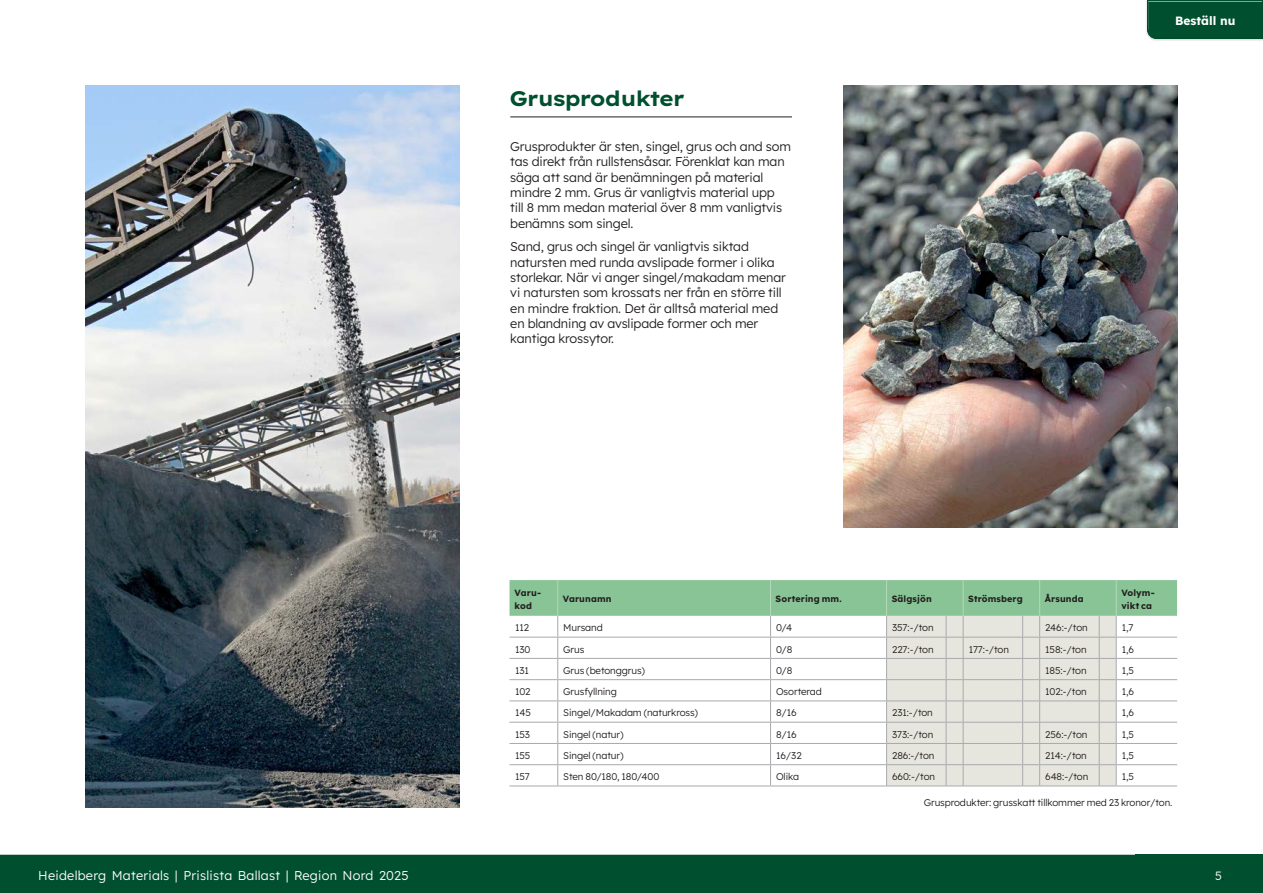
<style>
.page{position:relative;width:1263px;height:893px;background:#fff}
.page>*{position:absolute;margin:0;border:0;box-sizing:border-box;transform-origin:0 0}
.Mellanrubrik{font:700 21px "Lexend Exa HM";color:#004f2f}
.Brödtext{font:300 12.75px/15.3px "Lexend";letter-spacing:-.01em;color:#231f20}
.t1{font:300 12.75px "Lexend";letter-spacing:.02em;color:#fff}
.t2{font:700 12px "Lexend";color:#fff}
.t3{font:300 12px "Lexend";color:#fff}
.Tabelltext_svart{font:300 9.75px "Lexend";letter-spacing:-.01em;color:#231f20}
.Tabell_rubrik{font:700 9px/12.8px "Lexend";letter-spacing:.01em;color:#231f20}
.s1{color:#231f20}
</style>
<div class="page">
<div style="left:1145px;top:0;width:118px;height:41px;background:#231f20;opacity:.38"></div>
<div style="left:1136px;top:855px;width:127px;height:38px;background:#004f2f"></div>
<div style="left:0;top:855px;width:1136px;height:38px;background:#004f2f"></div>
<svg style="left:509px;top:580px;width:669px;height:207px"></svg>
<hr style="left:1116px;top:786px;width:61px;height:1px;background:#a8a9ad">
<hr style="left:557px;top:580px;width:1px;height:36px;background:#b6d9bb">
<hr style="left:770px;top:580px;width:1px;height:36px;background:#b6d9bb">
<hr style="left:886px;top:580px;width:1px;height:36px;background:#b6d9bb">
<hr style="left:963px;top:580px;width:1px;height:36px;background:#b6d9bb">
<hr style="left:1039px;top:580px;width:1px;height:36px;background:#b6d9bb">
<hr style="left:1116px;top:580px;width:1px;height:36px;background:#b6d9bb">
<img style="left:85px;top:85px;width:374px;height:723px">
<img style="left:844px;top:85px;width:334px;height:442px">
<hr style="left:510px;top:117px;width:282px;height:1px;background:#231f20">
<p class="Mellanrubrik" style="left:510px;top:82px;width:175px">Grusprodukter</p>
<p class="Brödtext" style="left:510px;top:138px;width:282px">Grusprodukter är sten, singel, grus och and som tas direkt från rullstensåsar. Förenklat kan man säga att sand är benämningen på material mindre 2 mm. Grus är vanligtvis material upp till 8 mm medan material över 8 mm vanligtvis benämns som singel.</p>
<p class="Brödtext" style="left:510px;top:238px;width:277px">Sand, grus och singel är vanligtvis siktad natursten med runda avslipade former i olika storlekar. När vi anger singel/makadam menar vi natursten som krossats ner från en större till en mindre fraktion. Det är alltså material med en blandning av avslipade former och mer kantiga krossytor.</p>
<p class="t2" style="left:1175px;top:12px;width:62px">Beställ nu</p>
<p class="Tabell_rubrik" style="left:515px;top:586px;width:28px">Varu&shy;kod</p>
<p class="Tabell_rubrik" style="left:563px;top:592px;width:50px">Varunamn</p>
<p class="Tabell_rubrik" style="left:776px;top:592px;width:68px">Sortering mm.</p>
<p class="Tabell_rubrik" style="left:892px;top:592px;width:42px">Sälgsjön</p>
<p class="Tabell_rubrik" style="left:968px;top:592px;width:56px">Strömsberg</p>
<p class="Tabell_rubrik" style="left:1045px;top:592px;width:40px">Årsunda</p>
<p class="Tabell_rubrik" style="left:1121px;top:586px;width:35px">Volym&shy;vikt ca</p>
<p class="Tabelltext_svart" style="left:515px;top:621px;width:16px">112</p>
<p class="Tabelltext_svart" style="left:563px;top:621px;width:41px">Mursand</p>
<p class="Tabelltext_svart" style="left:776px;top:621px;width:18px">0/4</p>
<p class="Tabelltext_svart" style="left:892px;top:621px;width:43px">357:-/ton</p>
<p class="Tabelltext_svart" style="left:1045px;top:621px;width:44px">246:-/ton</p>
<p class="Tabelltext_svart" style="left:1122px;top:621px;width:13px">1,7</p>
<p class="Tabelltext_svart" style="left:515px;top:642px;width:17px">130</p>
<p class="Tabelltext_svart" style="left:563px;top:642px;width:23px">Grus</p>
<p class="Tabelltext_svart" style="left:776px;top:642px;width:18px">0/8</p>
<p class="Tabelltext_svart" style="left:892px;top:642px;width:43px">227:-/ton</p>
<p class="Tabelltext_svart" style="left:969px;top:642px;width:42px">177:-/ton</p>
<p class="Tabelltext_svart" style="left:1045px;top:642px;width:43px">158:-/ton</p>
<p class="Tabelltext_svart" style="left:1122px;top:642px;width:14px">1,6</p>
<p class="Tabelltext_svart" style="left:515px;top:663px;width:15px">131</p>
<p class="Tabelltext_svart" style="left:563px;top:663px;width:83px">Grus (betonggrus)</p>
<p class="Tabelltext_svart" style="left:776px;top:663px;width:18px">0/8</p>
<p class="Tabelltext_svart" style="left:1045px;top:663px;width:43px">185:-/ton</p>
<p class="Tabelltext_svart" style="left:1122px;top:663px;width:14px">1,5</p>
<p class="Tabelltext_svart" style="left:515px;top:685px;width:17px">102</p>
<p class="Tabelltext_svart" style="left:563px;top:685px;width:55px">Grusfyllning</p>
<p class="Tabelltext_svart" style="left:776px;top:685px;width:47px">Osorterad</p>
<p class="Tabelltext_svart" style="left:1045px;top:685px;width:43px">102:-/ton</p>
<p class="Tabelltext_svart" style="left:1122px;top:685px;width:14px">1,6</p>
<p class="Tabelltext_svart" style="left:515px;top:706px;width:17px">145</p>
<p class="Tabelltext_svart" style="left:563px;top:706px;width:136px">Singel/Makadam (naturkross)</p>
<p class="Tabelltext_svart" style="left:776px;top:706px;width:22px">8/16</p>
<p class="Tabelltext_svart" style="left:892px;top:706px;width:42px">231:-/ton</p>
<p class="Tabelltext_svart" style="left:1122px;top:706px;width:14px">1,6</p>
<p class="Tabelltext_svart" style="left:515px;top:727px;width:16px">153</p>
<p class="Tabelltext_svart" style="left:563px;top:727px;width:62px">Singel (natur)</p>
<p class="Tabelltext_svart" style="left:776px;top:727px;width:22px">8/16</p>
<p class="Tabelltext_svart" style="left:892px;top:727px;width:43px">373:-/ton</p>
<p class="Tabelltext_svart" style="left:1045px;top:727px;width:44px">256:-/ton</p>
<p class="Tabelltext_svart" style="left:1122px;top:727px;width:14px">1,5</p>
<p class="Tabelltext_svart" style="left:515px;top:748px;width:17px">155</p>
<p class="Tabelltext_svart" style="left:563px;top:748px;width:62px">Singel (natur)</p>
<p class="Tabelltext_svart" style="left:776px;top:748px;width:27px">16/32</p>
<p class="Tabelltext_svart" style="left:892px;top:748px;width:44px">286:-/ton</p>
<p class="Tabelltext_svart" style="left:1045px;top:748px;width:43px">214:-/ton</p>
<p class="Tabelltext_svart" style="left:1122px;top:748px;width:14px">1,5</p>
<p class="Tabelltext_svart" style="left:515px;top:770px;width:16px">157</p>
<p class="Tabelltext_svart" style="left:563px;top:770px;width:98px">Sten 80/180, 180/400</p>
<p class="Tabelltext_svart" style="left:776px;top:770px;width:25px">Olika</p>
<p class="Tabelltext_svart" style="left:892px;top:770px;width:45px">660:-/ton</p>
<p class="Tabelltext_svart" style="left:1045px;top:770px;width:45px">648:-/ton</p>
<p class="Tabelltext_svart" style="left:1122px;top:770px;width:14px">1,5</p>
<p class="Tabelltext_svart" style="left:924px;top:795px;width:250px">Grusprodukter: grusskatt tillkommer med 23 kronor/ton.</p>
<p class="t1" style="left:38px;top:866px;width:372px">Heidelberg Materials | Prislista Ballast | Region Nord 2025</p>
<p class="t3" style="left:1215px;top:867px;width:11px">5<span class="s1">.</span></p>
</div>
